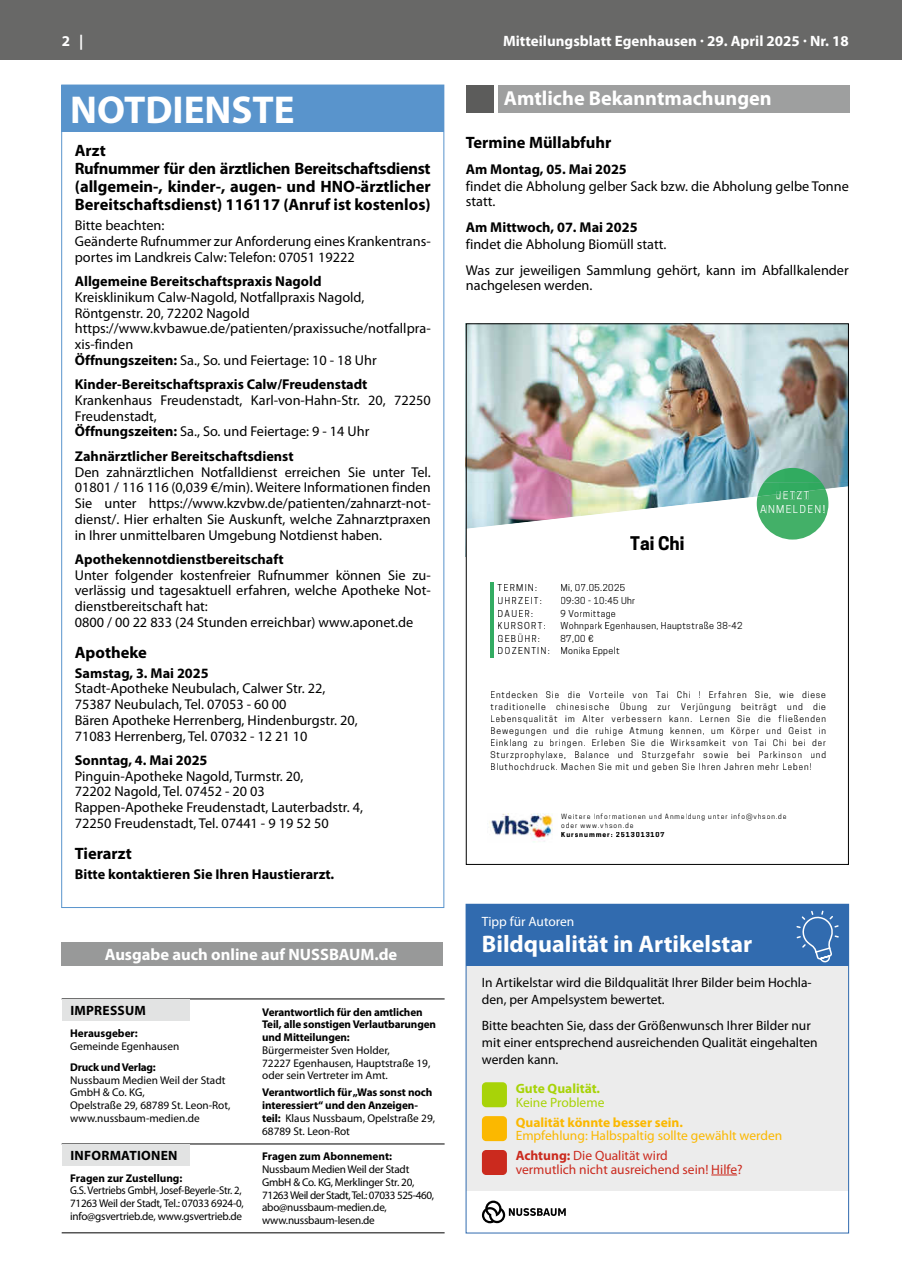
<style>
.page{position:relative;width:902px;height:1280px;background:#fff}
.page>*{position:absolute;margin:0;border:0;box-sizing:border-box;transform-origin:0 0}
.t1{font:700 39px "Myriad Pro";color:#fff}
.t2{font:700 24px "Myriad Pro";color:#fff}
.t3{font:700 20.25px "Myriad Pro";color:#fff}
.t4{font:700 17.7px "Cooper Hewitt";color:#000}
.t5{font:700 16.5px/18px "Myriad Pro";color:#000}
.t6{font:700 16.5px "Myriad Pro";color:#fff}
.t7{font:700 15px "Myriad Pro";color:#fff}
.t8{font:14.25px/15.8px "Myriad Pro";color:#000}
.t9{font:700 14.25px "Myriad Pro";color:#000}
.t10{font:13.5px/17.2px "Myriad Pro";color:#000}
.t11{font:13.5px/19.6px "Myriad Pro";color:#fbb800}
.t12{font:13.5px "Myriad Pro";color:#cb2a1e}
.t13{font:700 13.5px "Myriad Pro";color:#fbb800}
.t14{font:700 13.5px "Myriad Pro";letter-spacing:.02em;color:#000}
.t15{font:13.5px "Myriad Pro";color:#fff}
.t16{font:700 13.5px "Myriad Pro";color:#a8d308}
.t17{font:13.5px "Myriad Pro";color:#a8d308}
.t18{font:11.25px/12.8px "Myriad Pro";letter-spacing:-.015em;color:#000}
.t19{font:700 11.25px/12.8px "Myriad Pro";letter-spacing:-.01em;color:#000}
.t20{font:11.25px/12.8px "Myriad Pro";letter-spacing:-.015em;color:#000;scale:.95 1}
.t21{font:10.35px "Cooper Hewitt";letter-spacing:.14em;color:#fff}
.t22{font:9px/12.6px "Cooper Hewitt";letter-spacing:.04em;color:#000}
.t23{font:9px/12.6px "Cooper Hewitt";letter-spacing:.14em;color:#000}
.t24{font:8.7px/12px "Cooper Hewitt";letter-spacing:.095em;color:#000;text-align:justify}
.t25{font:6.75px/9.4px "Cooper Hewitt";letter-spacing:.14em;color:#000}
.t26{font:700 6.75px "Cooper Hewitt";letter-spacing:.14em;color:#000}
.s1{font-weight:700}
.s2{font-weight:400}
.s3{font-weight:700;color:#cb2a1e}
.s4{color:#cb2a1e}
</style>
<div class="page">
<div style="left:0;top:0;width:901px;height:60px;background:#686867"></div>
<div style="left:466px;top:85px;width:383px;height:28px;background:linear-gradient(to bottom,#fff,#fff)"></div>
<div style="left:498px;top:85px;width:351px;height:27px;background:#9e9f9f"></div>
<div style="left:466px;top:85px;width:27px;height:28px;background:#5c5c5b"></div>
<div style="left:62px;top:85px;width:382px;height:46px;background:#5994cc"></div>
<hr style="left:62px;top:998px;width:382px;height:1px;background:#000">
<div style="left:62px;top:999px;width:127px;height:21px;background:#e2e3e3"></div>
<hr style="left:62px;top:1143px;width:382px;height:1px;background:#000">
<div style="left:62px;top:1144px;width:127px;height:22px;background:#e2e3e3"></div>
<hr style="left:62px;top:1232px;width:382px;height:1px;background:#000">
<div style="left:61px;top:942px;width:381px;height:24px;background:#989999"></div>
<div style="left:466px;top:965px;width:382px;height:226px;background:#ececec"></div>
<div style="left:466px;top:904px;width:382px;height:62px;background:#316baf"></div>
<div style="left:466px;top:904px;width:382px;height:329px;border:1px solid #316baf"></div>
<div style="left:482px;top:1082px;width:25px;height:25px;background:#a8d308;border-radius:4px"></div>
<div style="left:482px;top:1116px;width:25px;height:25px;background:#fbb800;border-radius:4px"></div>
<div style="left:482px;top:1150px;width:25px;height:25px;background:#cb2a1e;border-radius:4px"></div>
<svg style="left:711px;top:1174px;width:26px;height:1px"></svg>
<svg style="left:796px;top:910px;width:43px;height:53px"></svg>
<svg style="left:482px;top:1200px;width:83px;height:23px"></svg>
<img style="left:468px;top:325px;width:335px;height:112px">
<img style="left:803px;top:325px;width:43px;height:158px">
<img style="left:468px;top:437px;width:313px;height:46px">
<img style="left:756px;top:468px;width:72px;height:15px">
<img style="left:763px;top:468px;width:58px;height:15px">
<svg style="left:468px;top:483px;width:378px;height:57px"></svg>
<hr style="left:490px;top:582px;width:4px;height:75px;background:#33ac62">
<svg style="left:489px;top:813px;width:64px;height:29px"></svg>
<p class="t7" style="left:62px;top:31px;width:23px">2 |</p>
<p class="t7" style="left:503px;top:31px;width:347px">Mitteilungsblatt Egenhausen · 29. April 2025 · Nr. 18</p>
<h1 class="t1" style="left:70px;top:84px;width:226px">NOTDIENSTE</h1>
<p class="t5" style="left:75px;top:141px;width:357px">Arzt<br>Rufnummer für den ärztlichen Bereitschaftsdienst (allgemein-, kinder-, augen- und HNO-ärztlicher Bereitschaftsdienst) 116117 (Anruf ist kostenlos)</p>
<p class="t8" style="left:75px;top:218px;width:357px">Bitte beachten:<br>Geänderte Rufnummer zur Anforderung eines Krankentrans&shy;portes im Landkreis Calw: Telefon: 07051 19222</p>
<p class="t9" style="left:75px;top:272px;width:248px">Allgemeine Bereitschaftspraxis Nagold</p>
<p class="t8" style="left:75px;top:289px;width:357px">Kreisklinikum Calw-Nagold, Notfallpraxis Nagold, Röntgenstr. 20, 72202 Nagold https://www.kvbawue.de/patienten/praxissuche/notfallpra&shy;xis-finden<br><span class="s1">Öffnungszeiten:</span> Sa., So. und Feiertage: 10 - 18 Uhr</p>
<p class="t9" style="left:75px;top:375px;width:294px">Kinder-Bereitschaftspraxis Calw/Freudenstadt</p>
<p class="t8" style="left:75px;top:392px;width:357px">Krankenhaus Freudenstadt, Karl-von-Hahn-Str. 20, 72250<br>Freudenstadt,<br><span class="s1">Öffnungszeiten:</span> Sa., So. und Feiertage: 9 - 14 Uhr</p>
<p class="t9" style="left:75px;top:447px;width:220px">Zahnärztlicher Bereitschaftsdienst</p>
<p class="t8" style="left:75px;top:464px;width:357px;text-align:justify">Den zahnärztlichen Notfalldienst erreichen Sie unter Tel.<br>01801 / 116 116 (0,039 €/min). Weitere Informationen finden Sie unter https://www.kzvbw.de/patienten/zahnarzt-not&shy;dienst/. Hier erhalten Sie Auskunft, welche Zahnarztpraxen in Ihrer unmittelbaren Umgebung Notdienst haben.</p>
<p class="t9" style="left:75px;top:550px;width:210px">Apothekennotdienstbereitschaft</p>
<p class="t8" style="left:75px;top:567px;width:357px">Unter folgender kostenfreier Rufnummer können Sie zu&shy;verlässig und tagesaktuell erfahren, welche Apotheke Not&shy;dienstbereitschaft hat:<br>0800 / 00 22 833 (24 Stunden erreichbar) www.aponet.de</p>
<p class="t5" style="left:75px;top:642px;width:74px">Apotheke</p>
<p class="t9" style="left:75px;top:663px;width:135px">Samstag, 3. Mai 2025</p>
<p class="t8" style="left:75px;top:680px;width:284px">Stadt-Apotheke Neubulach, Calwer Str. 22, 75387 Neubulach, Tel. 07053 - 60 00<br>Bären Apotheke Herrenberg, Hindenburgstr. 20, 71083 Herrenberg, Tel. 07032 - 12 21 10</p>
<p class="t9" style="left:75px;top:751px;width:134px">Sonntag, 4. Mai 2025</p>
<p class="t8" style="left:75px;top:768px;width:290px">Pinguin-Apotheke Nagold, Turmstr. 20,<br>72202 Nagold, Tel. 07452 - 20 03<br>Rappen-Apotheke Freudenstadt, Lauterbadstr. 4, 72250 Freudenstadt, Tel. 07441 - 9 19 52 50</p>
<p class="t5" style="left:75px;top:843px;width:58px">Tierarzt</p>
<p class="t9" style="left:75px;top:864px;width:261px">Bitte kontaktieren Sie Ihren Haustierarzt.</p>
<p class="t6" style="left:105px;top:944px;width:294px">Ausgabe auch online auf NUSSBAUM.de</p>
<p class="t14" style="left:70px;top:1001px;width:77px">IMPRESSUM</p>
<p class="t19" style="left:70px;top:1026px;width:69px">Herausgeber:</p>
<p class="t18" style="left:70px;top:1039px;width:111px">Gemeinde Egenhausen</p>
<p class="t19" style="left:70px;top:1060px;width:87px">Druck und Verlag:</p>
<p class="t18" style="left:70px;top:1073px;width:162px">Nussbaum Medien Weil der Stadt<br>GmbH &amp; Co. KG,<br>Opelstraße 29, 68789 St. Leon-Rot, www.nussbaum-medien.de</p>
<p class="t14" style="left:70px;top:1147px;width:109px">INFORMATIONEN</p>
<p class="t19" style="left:70px;top:1171px;width:114px">Fragen zur Zustellung:</p>
<p class="t20" style="left:70px;top:1184px;width:184px">G.S. Vertriebs GmbH, Josef-Beyerle-Str. 2,<br>71263 Weil der Stadt, Tel.: 07033 6924-0, info@gsvertrieb.de, www.gsvertrieb.de</p>
<p class="t19" style="left:262px;top:1005px;width:175px">Verantwortlich für den amtlichen<br>Teil, alle sonstigen Verlautbarungen und Mitteilungen:</p>
<p class="t18" style="left:262px;top:1043px;width:170px">Bürgermeister Sven Holder,<br>72227 Egenhausen, Hauptstraße 19, oder sein Vertreter im Amt.</p>
<p class="t19" style="left:262px;top:1086px;width:174px">Verantwortlich für „Was sonst noch interessiert“ und den Anzeigen&shy;teil: <span class="s2">Klaus Nussbaum, Opelstraße 29,<br>68789 St. Leon-Rot</span></p>
<p class="t19" style="left:262px;top:1150px;width:131px">Fragen zum Abonnement:</p>
<p class="t18" style="left:262px;top:1163px;width:173px">Nussbaum Medien Weil der Stadt<br>GmbH &amp; Co. KG, Merklinger Str. 20,<br>71263 Weil der Stadt, Tel.: 07033 525-460, abo@nussbaum-medien.de, www.nussbaum-lesen.de</p>
<h3 class="t3" style="left:503px;top:85px;width:269px">Amtliche Bekanntmachungen</h3>
<p class="t5" style="left:466px;top:133px;width:147px">Termine Müllabfuhr</p>
<p class="t9" style="left:466px;top:160px;width:162px">Am Montag, 05. Mai 2025</p>
<p class="t8" style="left:466px;top:178px;width:384px">findet die Abholung gelber Sack bzw. die Abholung gelbe Tonne statt.</p>
<p class="t9" style="left:466px;top:218px;width:173px">Am Mittwoch, 07. Mai 2025</p>
<p class="t8" style="left:466px;top:231px;width:384px;line-height:25.5px">findet die Abholung Biomüll statt.<br>Was zur jeweiligen Sammlung gehört, kann im Abfallkalender</p>
<p class="t8" style="left:466px;top:278px;width:128px">nachgelesen werden.</p>
<p class="t21" style="left:776px;top:489px;width:34px">JETZT</p>
<p class="t4" style="left:630px;top:533px;width:56px">Tai Chi</p>
<p class="t23" style="left:497px;top:582px;width:54px">TERMIN:<br>UHRZEIT:<br>DAUER:<br>KURSORT:<br>GEBÜHR:<br>DOZENTIN:</p>
<p class="t22" style="left:560px;top:582px;width:183px">Mi, 07.05.2025<br>09:30 - 10:45 Uhr<br>9 Vormittage<br>Wohnpark Egenhausen, Hauptstraße 38-42<br>87,00 €<br>Monika Eppelt</p>
<p class="t21" style="left:760px;top:503px;width:66px">ANMELDEN!</p>
<p class="t24" style="left:490px;top:689px;width:337px">Entdecken Sie die Vorteile von Tai Chi ! Erfahren Sie, wie diese traditionelle chinesische Übung zur Verjüngung beiträgt und die Lebensqualität im Alter verbessern kann. Lernen Sie die fließenden Bewegungen und die ruhige Atmung kennen, um Körper und Geist in Einklang zu bringen. Erleben Sie die Wirksamkeit von Tai Chi bei der Sturzprophylaxe, Balance und Sturzgefahr sowie bei Parkinson und Bluthochdruck. Machen Sie mit und geben Sie Ihren Jahren mehr Leben!</p>
<p class="t25" style="left:561px;top:811px;width:227px">Weitere Informationen und Anmeldung unter info@vhson.de oder www.vhson.de</p>
<p class="t26" style="left:561px;top:831px;width:105px">Kursnummer: 2513013107</p>
<p class="t15" style="left:482px;top:913px;width:94px">Tipp für Autoren</p>
<h2 class="t2" style="left:482px;top:929px;width:272px">Bildqualität in Artikelstar</h2>
<p class="t10" style="left:482px;top:973px;width:331px">In Artikelstar wird die Bildqualität Ihrer Bilder beim Hochla&shy;den, per Ampelsystem bewertet.</p>
<p class="t10" style="left:482px;top:1016px;width:337px">Bitte beachten Sie, dass der Größenwunsch Ihrer Bilder nur mit einer entsprechend ausreichenden Qualität eingehalten werden kann.</p>
<p class="t16" style="left:515px;top:1080px;width:86px">Gute Qualität.</p>
<p class="t17" style="left:515px;top:1094px;width:90px">Keine Probleme</p>
<p class="t13" style="left:515px;top:1113px;width:169px">Qualität könnte besser sein.</p>
<p class="t11" style="left:515px;top:1126px;width:268px">Empfehlung: Halbspaltig sollte gewählt werden<br><span class="s3">Achtung:</span> <span class="s4">Die Qualität wird</span></p>
<p class="t12" style="left:515px;top:1161px;width:228px">vermutlich nicht ausreichend sein! Hilfe?</p>
</div>
